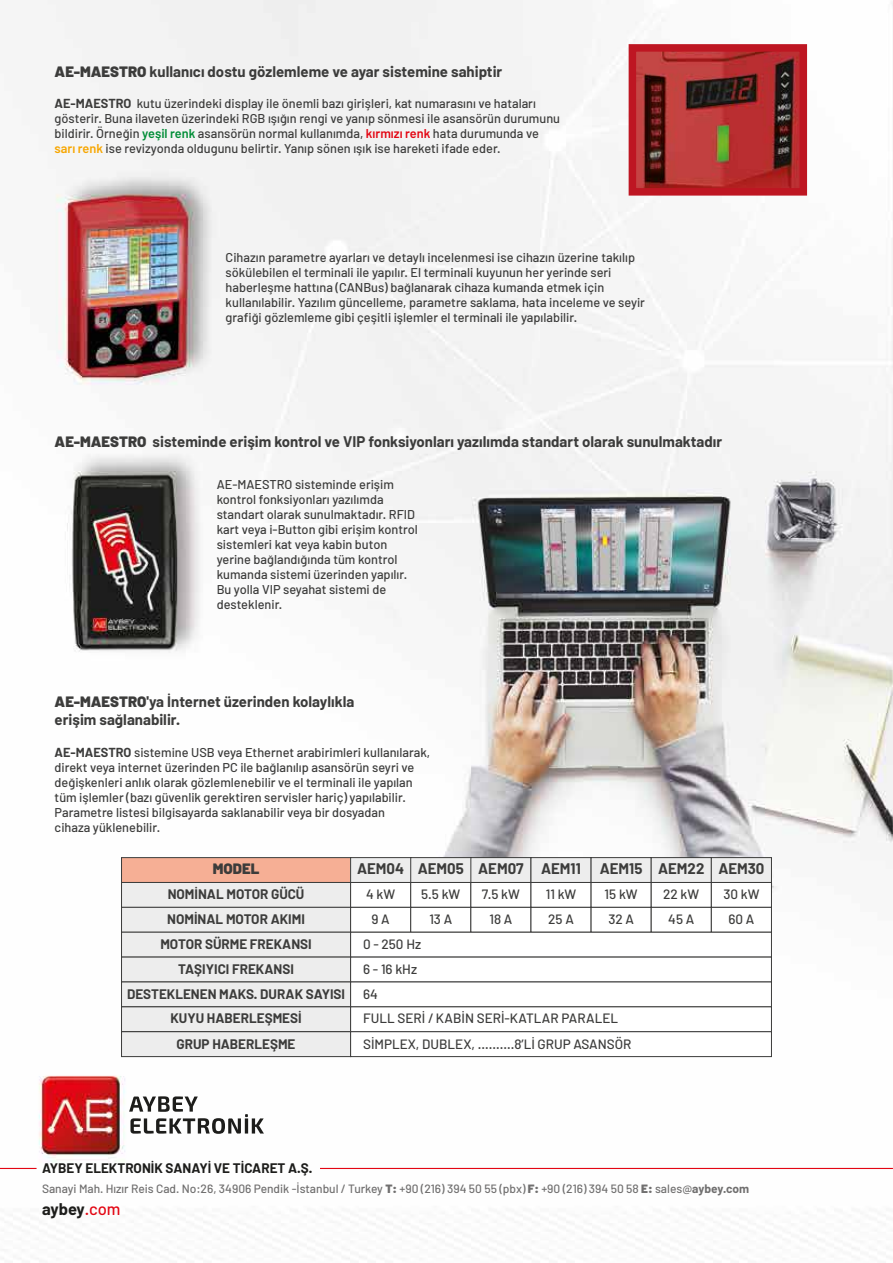
<style>
.page{position:relative;width:893px;height:1263px;background:#fff}
.page>*{position:absolute;margin:0;border:0;box-sizing:border-box;transform-origin:0 0}
.t1{font:700 16.5px "Barlow";letter-spacing:-.005em;color:#1d1d1b}
.t2{font:700 15px/18px "Barlow";color:#3c3c3b}
.t3{font:900 15px "Barlow";color:#3c3c3b}
.t4{font:500 13.5px/24.9px "Barlow";color:#3c3c3b}
.t5{font:700 13.5px/25px "Barlow";color:#3c3c3b;text-align:center}
.t6{font:700 13.5px "Barlow";color:#1d1d1b}
.t7{font:500 12.75px/15px "Barlow";color:#3c3c3b}
.t8{font:500 12px "Barlow";color:#706f6f}
.s1{font-weight:900}
.s2{font-weight:700}
.s3{font-weight:600;color:#008d36}
.s4{font-weight:600;color:#e30613}
.s5{font-weight:600;color:#f7a600}
.s6{font-weight:500;color:#e30613}
</style>
<div class="page">
<img style="left:0;top:0;width:893px;height:1259px">
<div style="left:122px;top:857px;width:229px;height:25px;background:#f6af95"></div>
<div style="left:121px;top:857px;width:230px;height:26px;border:1px solid #3c3c3b"></div>
<div style="left:122px;top:882px;width:229px;height:25px;background:#ededed"></div>
<div style="left:121px;top:882px;width:230px;height:26px;border:1px solid #3c3c3b"></div>
<div style="left:122px;top:907px;width:229px;height:25px;background:#ededed"></div>
<div style="left:121px;top:907px;width:230px;height:25px;border:1px solid #3c3c3b"></div>
<div style="left:122px;top:932px;width:229px;height:25px;background:#ededed"></div>
<div style="left:121px;top:932px;width:230px;height:25px;border:1px solid #3c3c3b"></div>
<div style="left:122px;top:957px;width:229px;height:25px;background:#ededed"></div>
<div style="left:122px;top:982px;width:229px;height:25px;background:#ededed"></div>
<div style="left:121px;top:981px;width:230px;height:26px;border:1px solid #3c3c3b"></div>
<div style="left:122px;top:1007px;width:229px;height:25px;background:#ededed"></div>
<div style="left:121px;top:1006px;width:230px;height:26px;border:1px solid #3c3c3b"></div>
<div style="left:122px;top:1032px;width:229px;height:24px;background:#ededed"></div>
<div style="left:121px;top:1031px;width:230px;height:26px;border:1px solid #3c3c3b"></div>
<div style="left:351px;top:857px;width:60px;height:25px;background:#ededed"></div>
<div style="left:350px;top:857px;width:61px;height:26px;border:1px solid #3c3c3b"></div>
<div style="left:411px;top:857px;width:60px;height:25px;background:#ededed"></div>
<div style="left:410px;top:857px;width:61px;height:26px;border:1px solid #3c3c3b"></div>
<div style="left:471px;top:857px;width:60px;height:25px;background:#ededed"></div>
<div style="left:470px;top:857px;width:61px;height:26px;border:1px solid #3c3c3b"></div>
<div style="left:531px;top:857px;width:60px;height:25px;background:#ededed"></div>
<div style="left:531px;top:857px;width:60px;height:26px;border:1px solid #3c3c3b"></div>
<div style="left:591px;top:857px;width:60px;height:25px;background:#ededed"></div>
<div style="left:591px;top:857px;width:61px;height:26px;border:1px solid #3c3c3b"></div>
<div style="left:651px;top:857px;width:60px;height:25px;background:#ededed"></div>
<div style="left:651px;top:857px;width:61px;height:26px;border:1px solid #3c3c3b"></div>
<div style="left:711px;top:857px;width:60px;height:25px;background:#ededed"></div>
<div style="left:711px;top:857px;width:61px;height:26px;border:1px solid #3c3c3b"></div>
<div style="left:350px;top:882px;width:61px;height:26px;background:#fff;border:1px solid #3c3c3b"></div>
<div style="left:410px;top:882px;width:61px;height:26px;background:#fff;border:1px solid #3c3c3b"></div>
<div style="left:470px;top:882px;width:61px;height:26px;background:#fff;border:1px solid #3c3c3b"></div>
<div style="left:531px;top:882px;width:60px;height:26px;background:#fff;border:1px solid #3c3c3b"></div>
<div style="left:591px;top:882px;width:61px;height:26px;background:#fff;border:1px solid #3c3c3b"></div>
<div style="left:651px;top:882px;width:61px;height:26px;background:#fff;border:1px solid #3c3c3b"></div>
<div style="left:711px;top:882px;width:61px;height:26px;background:#fff;border:1px solid #3c3c3b"></div>
<div style="left:350px;top:907px;width:61px;height:25px;background:#fff;border:1px solid #3c3c3b"></div>
<div style="left:410px;top:907px;width:61px;height:25px;background:#fff;border:1px solid #3c3c3b"></div>
<div style="left:470px;top:907px;width:61px;height:25px;background:#fff;border:1px solid #3c3c3b"></div>
<div style="left:531px;top:907px;width:60px;height:25px;background:#fff;border:1px solid #3c3c3b"></div>
<div style="left:591px;top:907px;width:61px;height:25px;background:#fff;border:1px solid #3c3c3b"></div>
<div style="left:651px;top:907px;width:61px;height:25px;background:#fff;border:1px solid #3c3c3b"></div>
<div style="left:711px;top:907px;width:61px;height:25px;background:#fff;border:1px solid #3c3c3b"></div>
<svg style="left:350px;top:931px;width:422px;height:126px"></svg>
<img style="left:638px;top:53px;width:160px;height:134px">
<div style="left:629px;top:44px;width:178px;height:152px;border:8px solid #be1622"></div>
<hr style="left:320px;top:1168px;width:573px;height:1px;background:#e30613">
<hr style="left:0;top:1168px;width:37px;height:1px;background:#e30613">
<svg style="left:129px;top:1096px;width:135px;height:38px"></svg>
<p class="t2" style="left:55px;top:62px;width:449px"><span class="s1">AE-MAESTRO</span> kullanıcı dostu gözlemleme ve ayar sistemine sahiptir</p>
<p class="t7" style="left:55px;top:96px;width:507px"><span class="s2">AE-MAESTRO</span> kutu üzerindeki display ile önemli bazı girişleri, kat numarasını ve hataları gösterir. Buna ilaveten üzerindeki RGB ışığın rengi ve yanıp sönmesi ile asansörün durumunu bildirir. Örneğin <span class="s3">yeşil renk</span> asansörün normal kullanımda, <span class="s4">kırmızı renk</span> hata durumunda ve <span class="s5">sarı renk</span> ise revizyonda oldugunu belirtir. Yanıp sönen ışık ise hareketi ifade eder.</p>
<p class="t7" style="left:226px;top:249px;width:421px">Cihazın parametre ayarları ve detaylı incelenmesi ise cihazın üzerine takılıp sökülebilen el terminali ile yapılır. El terminali kuyunun her yerinde seri haberleşme hattına (CANBus) bağlanarak cihaza kumanda etmek için kullanılabilir. Yazılım güncelleme, parametre saklama, hata inceleme ve seyir grafiği gözlemleme gibi çeşitli işlemler el terminali ile yapılabilir.</p>
<p class="t2" style="left:55px;top:432px;width:669px"><span class="s1">AE-MAESTRO</span> sisteminde erişim kontrol ve VIP fonksiyonları yazılımda standart olarak sunulmaktadır</p>
<p class="t7" style="left:217px;top:477px;width:203px">AE-MAESTRO sisteminde erişim kontrol fonksiyonları yazılımda standart olarak sunulmaktadır. RFID kart veya i-Button gibi erişim kontrol sistemleri kat veya kabin buton yerine bağlandığında tüm kontrol kumanda sistemi üzerinden yapılır.<br>Bu yolla VIP seyahat sistemi de desteklenir.</p>
<p class="t2" style="left:55px;top:693px;width:301px"><span class="s1">AE-MAESTRO</span>'ya İnternet üzerinden kolaylıkla erişim sağlanabilir.</p>
<p class="t7" style="left:55px;top:744px;width:377px"><span class="s2">AE-MAESTRO</span> sistemine USB veya Ethernet arabirimleri kullanılarak, direkt veya internet üzerinden PC ile bağlanılıp asansörün seyri ve değişkenleri anlık olarak gözlemlenebilir ve el terminali ile yapılan tüm işlemler (bazı güvenlik gerektiren servisler hariç) yapılabilir.<br>Parametre listesi bilgisayarda saklanabilir veya bir dosyadan<br>cihaza yüklenebilir.</p>
<p class="t3" style="left:213px;top:859px;width:48px">MODEL</p>
<p class="t5" style="left:127px;top:881px;width:220px">NOMİNAL MOTOR GÜCÜ<br>NOMİNAL MOTOR AKIMI<br>MOTOR SÜRME FREKANSI<br>TAŞIYICI FREKANSI<br>DESTEKLENEN MAKS. DURAK SAYISI<br>KUYU HABERLEŞMESİ<br>GRUP HABERLEŞME</p>
<p class="t2" style="left:357px;top:860px;width:225px">AEM04 AEM05 AEM07 AEM11</p>
<p class="t2" style="left:600px;top:860px;width:166px">AEM15 AEM22 AEM30</p>
<p class="t4" style="left:366px;top:881px;width:31px">4 kW</p>
<p class="t4" style="left:421px;top:881px;width:41px">5.5 kW</p>
<p class="t4" style="left:482px;top:881px;width:39px">7.5 kW</p>
<p class="t4" style="left:546px;top:881px;width:32px">11 kW</p>
<p class="t4" style="left:605px;top:881px;width:35px">15 kW</p>
<p class="t4" style="left:663px;top:881px;width:38px">22 kW</p>
<p class="t4" style="left:723px;top:881px;width:38px">30 kW</p>
<p class="t4" style="left:371px;top:906px;width:20px">9 A</p>
<p class="t4" style="left:429px;top:906px;width:24px">13 A</p>
<p class="t4" style="left:489px;top:906px;width:24px">18 A</p>
<p class="t4" style="left:548px;top:906px;width:27px">25 A</p>
<p class="t4" style="left:608px;top:906px;width:27px">32 A</p>
<p class="t4" style="left:668px;top:906px;width:27px">45 A</p>
<p class="t4" style="left:728px;top:906px;width:27px">60 A</p>
<p class="t4" style="left:363px;top:931px;width:256px">0 - 250 Hz<br>6 - 16 kHz<br>64<br>FULL SERİ / KABİN SERİ-KATLAR PARALEL</p>
<p class="t4" style="left:363px;top:1032px;width:270px">SİMPLEX, DUBLEX, ……….8’Lİ GRUP ASANSÖR</p>
<p class="t6" style="left:42px;top:1160px;width:272px">AYBEY ELEKTRONİK SANAYİ VE TİCARET A.Ş.</p>
<p class="t8" style="left:42px;top:1181px;width:709px">Sanayi Mah. Hızır Reis Cad. No:26, 34906 Pendik -İstanbul / Turkey <span class="s1">T:</span> +90 (216) 394 50 55 (pbx) <span class="s1">F:</span> +90 (216) 394 50 58 <span class="s1">E:</span> sales@<span class="s2">aybey.com</span></p>
<p class="t1" style="left:42px;top:1199px;width:80px">aybey<span class="s6">.com</span></p>
</div>
